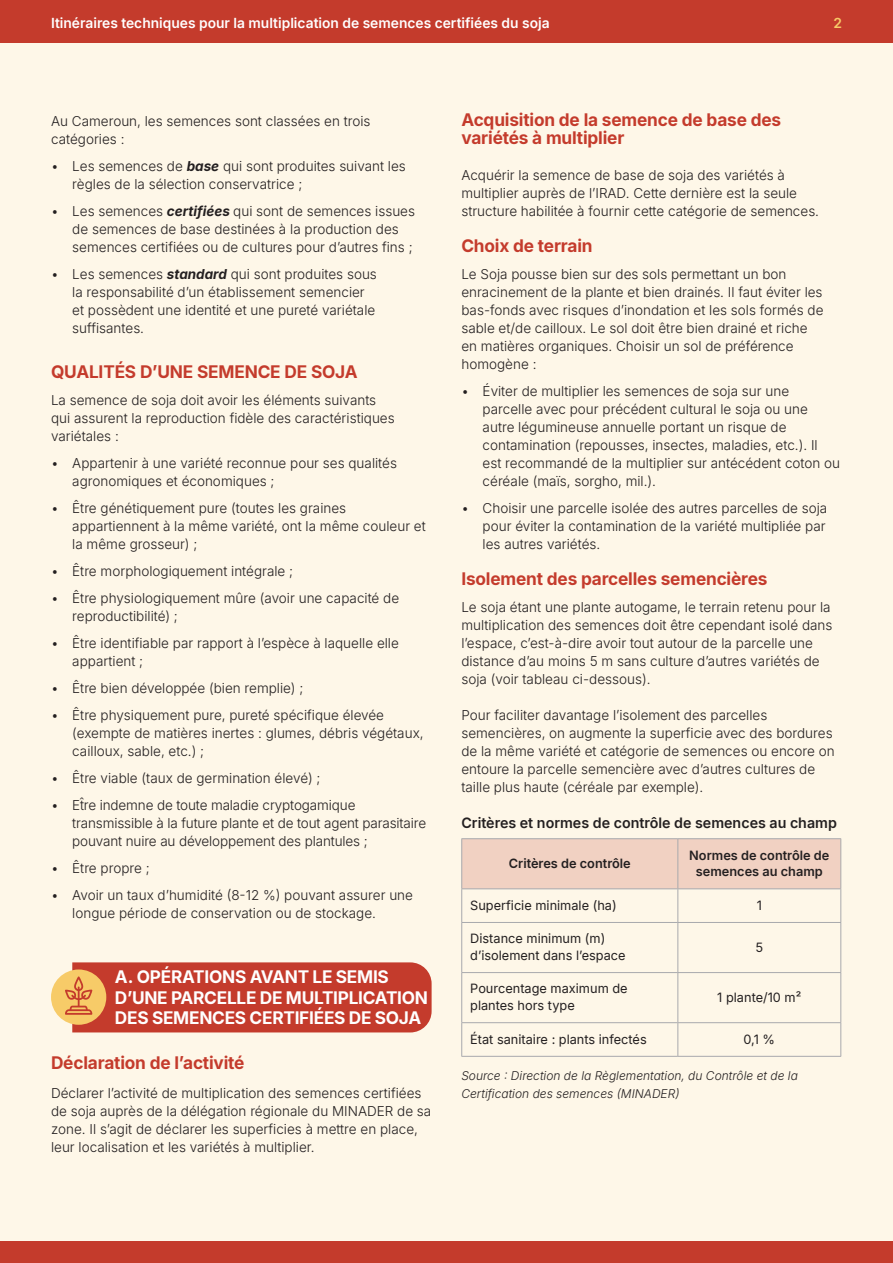
<style>
.page{position:relative;width:893px;height:1263px;background:#fef7e8}
.page>*{position:absolute;margin:0;border:0;box-sizing:border-box;transform-origin:0 0}
.Header_2{font:700 17.25px/18px "Inter";letter-spacing:-.01em;color:#c43b2c}
.Header_2_with_shadin{font:700 17.25px/20.2px "Inter";letter-spacing:-.015em;color:#fff}
.Table_Title{font:600 14.25px "Inter";color:#231f20}
.t1{font:600 13.8px "Inter";color:#fff}
.t2{font:600 13.8px "Inter";color:#f7cb68}
.TEXT{font:300 13.5px/18px "Inter";color:#231f20}
.Table_Text{font:12.75px/16.5px "Inter";color:#231f20}
.Table_Text-2{font:600 12.75px/16.5px "Inter";color:#231f20;text-align:center}
.Source{font:italic 300 12px/18px "Inter";color:#231f20}
.s1{font-weight:700;font-style:italic}
</style>
<div class="page">
<div style="left:0;top:1242px;width:893px;height:21px;background:#c43b2c"></div>
<div style="left:0;top:0;width:893px;height:43px;background:#c43b2c"></div>
<div style="left:462px;top:839px;width:378px;height:49px;background:#f1d1c2"></div>
<hr style="left:677px;top:839px;width:1px;height:49px;background:#a8a9ad">
<hr style="left:461px;top:888px;width:217px;height:1px;background:#a8a9ad">
<hr style="left:678px;top:888px;width:163px;height:1px;background:#a8a9ad">
<hr style="left:677px;top:889px;width:1px;height:33px;background:#a8a9ad">
<hr style="left:461px;top:922px;width:217px;height:1px;background:#a8a9ad">
<hr style="left:678px;top:922px;width:163px;height:1px;background:#a8a9ad">
<hr style="left:677px;top:923px;width:1px;height:49px;background:#a8a9ad">
<hr style="left:461px;top:972px;width:217px;height:1px;background:#a8a9ad">
<hr style="left:678px;top:972px;width:163px;height:1px;background:#a8a9ad">
<hr style="left:677px;top:973px;width:1px;height:49px;background:#a8a9ad">
<hr style="left:461px;top:1022px;width:217px;height:1px;background:#a8a9ad">
<hr style="left:678px;top:1022px;width:163px;height:1px;background:#a8a9ad">
<hr style="left:677px;top:1023px;width:1px;height:33px;background:#a8a9ad">
<hr style="left:461px;top:838px;width:217px;height:1px;background:#a8a9ad">
<hr style="left:461px;top:839px;width:1px;height:49px;background:#a8a9ad">
<hr style="left:678px;top:838px;width:163px;height:1px;background:#a8a9ad">
<hr style="left:840px;top:839px;width:1px;height:49px;background:#a8a9ad">
<hr style="left:461px;top:889px;width:1px;height:33px;background:#a8a9ad">
<hr style="left:840px;top:889px;width:1px;height:33px;background:#a8a9ad">
<hr style="left:461px;top:923px;width:1px;height:49px;background:#a8a9ad">
<hr style="left:840px;top:923px;width:1px;height:49px;background:#a8a9ad">
<hr style="left:461px;top:973px;width:1px;height:49px;background:#a8a9ad">
<hr style="left:840px;top:973px;width:1px;height:49px;background:#a8a9ad">
<hr style="left:461px;top:1023px;width:1px;height:33px;background:#a8a9ad">
<hr style="left:840px;top:1023px;width:1px;height:33px;background:#a8a9ad">
<hr style="left:461px;top:1056px;width:217px;height:1px;background:#a8a9ad">
<hr style="left:678px;top:1056px;width:163px;height:1px;background:#a8a9ad">
<div style="left:51px;top:969px;width:55px;height:56px;background:#f7cb68;border-radius:50%"></div>
<svg style="left:65px;top:962px;width:367px;height:70px;background:#c84733"></svg>
<p class="t1" style="left:51px;top:13px;width:500px">Itinéraires techniques pour la multiplication de semences certifiées du soja</p>
<p class="t2" style="left:833px;top:13px;width:10px">2</p>
<p class="TEXT" style="left:51px;top:112px;width:321px">Au Cameroun, les semences sont classées en trois catégories :</p>
<p class="TEXT" style="left:72px;top:157px;width:335px;text-indent:-21px">• Les semences de <span class="s1">base</span> qui sont produites suivant les règles de la sélection conservatrice ;</p>
<p class="TEXT" style="left:72px;top:202px;width:344px;text-indent:-21px">• Les semences <span class="s1">certifiées</span> qui sont de semences issues de semences de base destinées à la production des semences certifiées ou de cultures pour d’autres fins ;</p>
<p class="TEXT" style="left:72px;top:265px;width:306px;text-indent:-21px">• Les semences <span class="s1">standard</span> qui sont produites sous la responsabilité d’un établissement semencier et possèdent une identité et une pureté variétale suffisantes.</p>
<p class="Header_2" style="left:51px;top:362px;width:308px">QUALITÉS D’UNE SEMENCE DE SOJA</p>
<p class="TEXT" style="left:51px;top:391px;width:345px">La semence de soja doit avoir les éléments suivants qui assurent la reproduction fidèle des caractéristiques variétales :</p>
<p class="TEXT" style="left:72px;top:454px;width:326px;text-indent:-21px">• Appartenir à une variété reconnue pour ses qualités agronomiques et économiques ;</p>
<p class="TEXT" style="left:72px;top:499px;width:355px;text-indent:-21px">• Être génétiquement pure (toutes les graines appartiennent à la même variété, ont la même couleur et la même grosseur) ;</p>
<p class="TEXT" style="left:51px;top:562px;width:244px">• Être morphologiquement intégrale ;</p>
<p class="TEXT" style="left:72px;top:589px;width:328px;text-indent:-21px">• Être physiologiquement mûre (avoir une capacité de reproductibilité) ;</p>
<p class="TEXT" style="left:72px;top:634px;width:328px;text-indent:-21px">• Être identifiable par rapport à l’espèce à laquelle elle appartient ;</p>
<p class="TEXT" style="left:51px;top:679px;width:254px">• Être bien développée (bien remplie) ;</p>
<p class="TEXT" style="left:72px;top:706px;width:353px;text-indent:-21px">• Être physiquement pure, pureté spécifique élevée (exempte de matières inertes : glumes, débris végétaux, cailloux, sable, etc.) ;</p>
<p class="TEXT" style="left:51px;top:769px;width:271px">• Être viable (taux de germination élevé) ;</p>
<p class="TEXT" style="left:72px;top:796px;width:355px;text-indent:-21px">• Et̂re indemne de toute maladie cryptogamique transmissible à la future plante et de tout agent parasitaire pouvant nuire au développement des plantules ;</p>
<p class="TEXT" style="left:51px;top:859px;width:100px">• Être propre ;</p>
<p class="TEXT" style="left:72px;top:886px;width:342px;text-indent:-21px">• Avoir un taux d’humidité (8-12 %) pouvant assurer une longue période de conservation ou de stockage.</p>
<p class="Header_2_with_shadin" style="left:115px;top:966px;width:315px">A. OPÉRATIONS AVANT LE SEMIS<br>D’UNE PARCELLE DE MULTIPLICATION<br>DES SEMENCES CERTIFIÉES DE SOJA</p>
<p class="Header_2" style="left:51px;top:1053px;width:195px">Déclaration de l’activité</p>
<p class="TEXT" style="left:51px;top:1084px;width:382px">Déclarer l’activité de multiplication des semences certifiées de soja auprès de la délégation régionale du MINADER de sa zone. Il s’agit de déclarer les superficies à mettre en place, leur localisation et les variétés à multiplier.</p>
<p class="Header_2" style="left:461px;top:110px;width:321px">Acquisition de la semence de base des variétés à multiplier</p>
<p class="TEXT" style="left:461px;top:166px;width:359px">Acquérir la semence de base de soja des variétés à multiplier auprès de l’IRAD. Cette dernière est la seule structure habilitée à fournir cette catégorie de semences.</p>
<p class="Header_2" style="left:461px;top:236px;width:133px">Choix de terrain</p>
<p class="TEXT" style="left:461px;top:265px;width:364px">Le Soja pousse bien sur des sols permettant un bon enracinement de la plante et bien drainés. Il faut éviter les bas-fonds avec risques d’inondation et les sols formés de sable et/de cailloux. Le sol doit être bien drainé et riche en matières organiques. Choisir un sol de préférence homogène :</p>
<p class="TEXT" style="left:483px;top:382px;width:359px;text-indent:-21px">• Éviter de multiplier les semences de soja sur une parcelle avec pour précédent cultural le soja ou une autre légumineuse annuelle portant un risque de contamination (repousses, insectes, maladies, etc.). Il<br>est recommandé de la multiplier sur antécédent coton ou céréale (maïs, sorgho, mil.).</p>
<p class="TEXT" style="left:483px;top:499px;width:346px;text-indent:-21px">• Choisir une parcelle isolée des autres parcelles de soja pour éviter la contamination de la variété multipliée par les autres variétés.</p>
<p class="Header_2" style="left:461px;top:569px;width:308px">Isolement des parcelles semencières</p>
<p class="TEXT" style="left:461px;top:598px;width:373px">Le soja étant une plante autogame, le terrain retenu pour la multiplication des semences doit être cependant isolé dans l’espace, c’est-à-dire avoir tout autour de la parcelle une distance d’au moins 5 m sans culture d’autres variétés de soja (voir tableau ci-dessous).</p>
<p class="TEXT" style="left:461px;top:706px;width:375px">Pour faciliter davantage l’isolement des parcelles semencières, on augmente la superficie avec des bordures de la même variété et catégorie de semences ou encore on entoure la parcelle semencière avec d’autres cultures de taille plus haute (céréale par exemple).</p>
<p class="Table_Title" style="left:461px;top:812px;width:377px">Critères et normes de contrôle de semences au champ</p>
<p class="Table_Text-2" style="left:509px;top:855px;width:123px">Critères de contrôle</p>
<p class="Table_Text-2" style="left:689px;top:846px;width:142px">Normes de contrôle de semences au champ</p>
<p class="Table_Text" style="left:470px;top:896px;width:148px">Superficie minimale (ha)</p>
<p class="Table_Text" style="left:757px;top:896px;width:7px">1</p>
<p class="Table_Text" style="left:470px;top:930px;width:157px">Distance minimum (m) d’isolement dans l’espace</p>
<p class="Table_Text" style="left:755px;top:938px;width:9px">5</p>
<p class="Table_Text" style="left:470px;top:980px;width:159px">Pourcentage maximum de plantes hors type</p>
<p class="Table_Text" style="left:717px;top:988px;width:86px">1 plante/10 m²</p>
<p class="Table_Text" style="left:470px;top:1030px;width:178px">État sanitaire : plants infectés</p>
<p class="Table_Text" style="left:743px;top:1030px;width:33px">0,1 %</p>
<p class="Source" style="left:461px;top:1066px;width:338px">Source : Direction de la Règlementation, du Contrôle et de la<br>Certification des semences (MINADER)</p>
</div>
